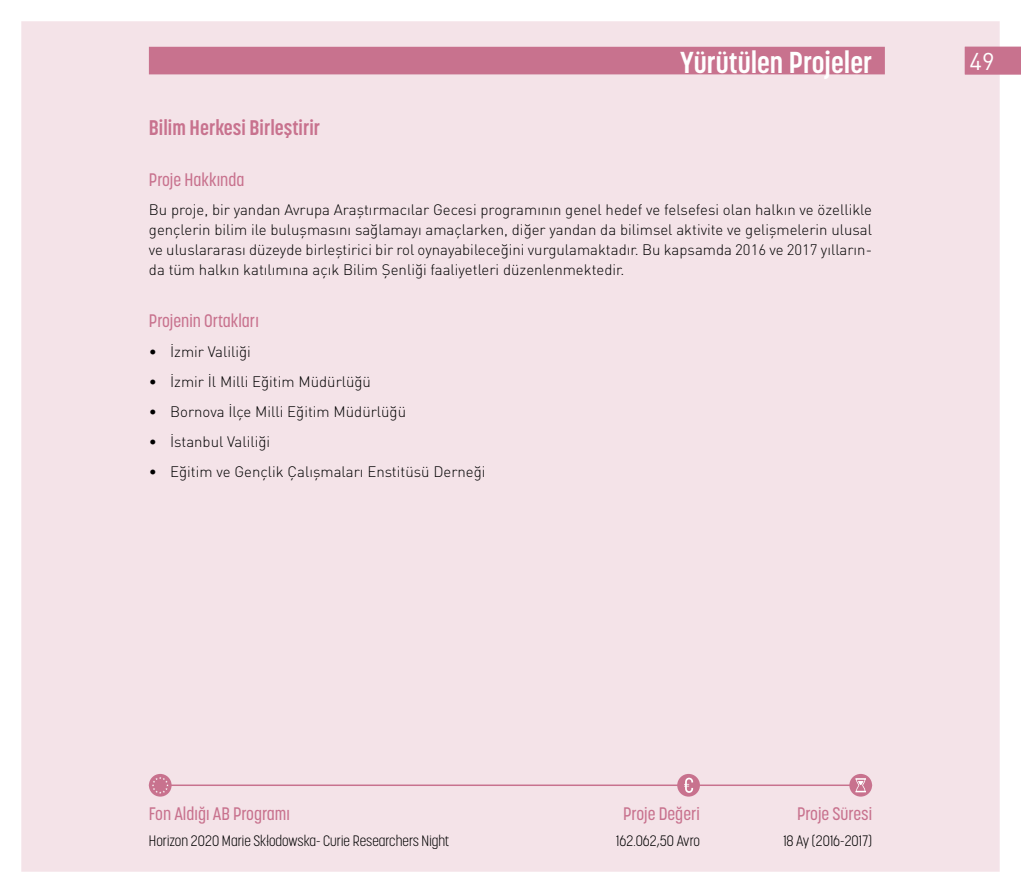
<style>
.page{position:relative;width:1021px;height:893px;background:#fff}
.page>*{position:absolute;margin:0;border:0;box-sizing:border-box;transform-origin:0 0}
.t1{font:700 30px "Korolev Condensed";color:#fff}
.t2{font:24px "DIN Pro";color:#fff}
.t3{font:700 21px "Korolev Condensed";color:#c8728e}
.t4{font:500 18px "Korolev Condensed";color:#c8728e}
.t5{font:300 15px/20px "DIN Pro";color:#000;text-align:justify}
.t6{font:300 15px "Korolev Condensed";color:#000}
</style>
<div class="page">
<div style="left:21px;top:21px;width:978px;height:851px;background:#f4e3e8"></div>
<div style="left:964px;top:47px;width:56px;height:27px;background:#c8728e"></div>
<div style="left:149px;top:47px;width:735px;height:27px;background:#c8728e"></div>
<hr style="left:149px;top:784px;width:723px;height:2px;background:#c8728e">
<svg style="left:149px;top:774px;width:23px;height:23px"></svg>
<div style="left:849px;top:774px;width:23px;height:23px;background:#c8728e;border-radius:50%"></div>
<svg style="left:855px;top:778px;width:11px;height:14px"></svg>
<div style="left:677px;top:774px;width:23px;height:23px;background:#c8728e;border-radius:50%"></div>
<svg style="left:684px;top:778px;width:9px;height:15px"></svg>
<svg style="left:152px;top:777px;width:17px;height:17px"></svg>
<h1 class="t1" style="left:680px;top:44px;width:193px">Yürütülen Projeler</h1>
<h3 class="t3" style="left:149px;top:116px;width:173px">Bilim Herkesi Birleştirir</h3>
<p class="t4" style="left:149px;top:169px;width:97px">Proje Hakkında</p>
<p class="t5" style="left:149px;top:199px;width:724px">Bu proje, bir yandan Avrupa Araştırmacılar Gecesi programının genel hedef ve felsefesi olan halkın ve özellikle gençlerin bilim ile buluşmasını sağlamayı amaçlarken, diğer yandan da bilimsel aktivite ve gelişmelerin ulusal ve uluslararası düzeyde birleştirici bir rol oynayabileceğini vurgulamaktadır. Bu kapsamda 2016 ve 2017 yılların&shy;da tüm halkın katılımına açık Bilim Şenliği faaliyetleri düzenlenmektedir.</p>
<p class="t4" style="left:149px;top:310px;width:111px">Projenin Ortakları</p>
<p class="t5" style="left:149px;top:341px;width:103px">• İzmir Valiliği</p>
<p class="t5" style="left:149px;top:371px;width:223px">• İzmir İl Milli Eğitim Müdürlüğü</p>
<p class="t5" style="left:149px;top:401px;width:259px">• Bornova İlçe Milli Eğitim Müdürlüğü</p>
<p class="t5" style="left:149px;top:431px;width:123px">• İstanbul Valiliği</p>
<p class="t5" style="left:149px;top:461px;width:338px">• Eğitim ve Gençlik Çalışmaları Enstitüsü Derneği</p>
<h2 class="t2" style="left:969px;top:46px;width:27px">49</h2>
<p class="t4" style="left:149px;top:803px;width:142px">Fon Aldığı AB Programı</p>
<p class="t4" style="left:623px;top:803px;width:78px">Proje Değeri</p>
<p class="t4" style="left:797px;top:803px;width:76px">Proje Süresi</p>
<p class="t6" style="left:616px;top:832px;width:85px">162.062,50 Avro</p>
<p class="t6" style="left:783px;top:832px;width:90px">18 Ay (2016-2017)</p>
<p class="t6" style="left:149px;top:832px;width:302px">Horizon 2020 Marie Skłodowska- Curie Researchers Night</p>
</div>
